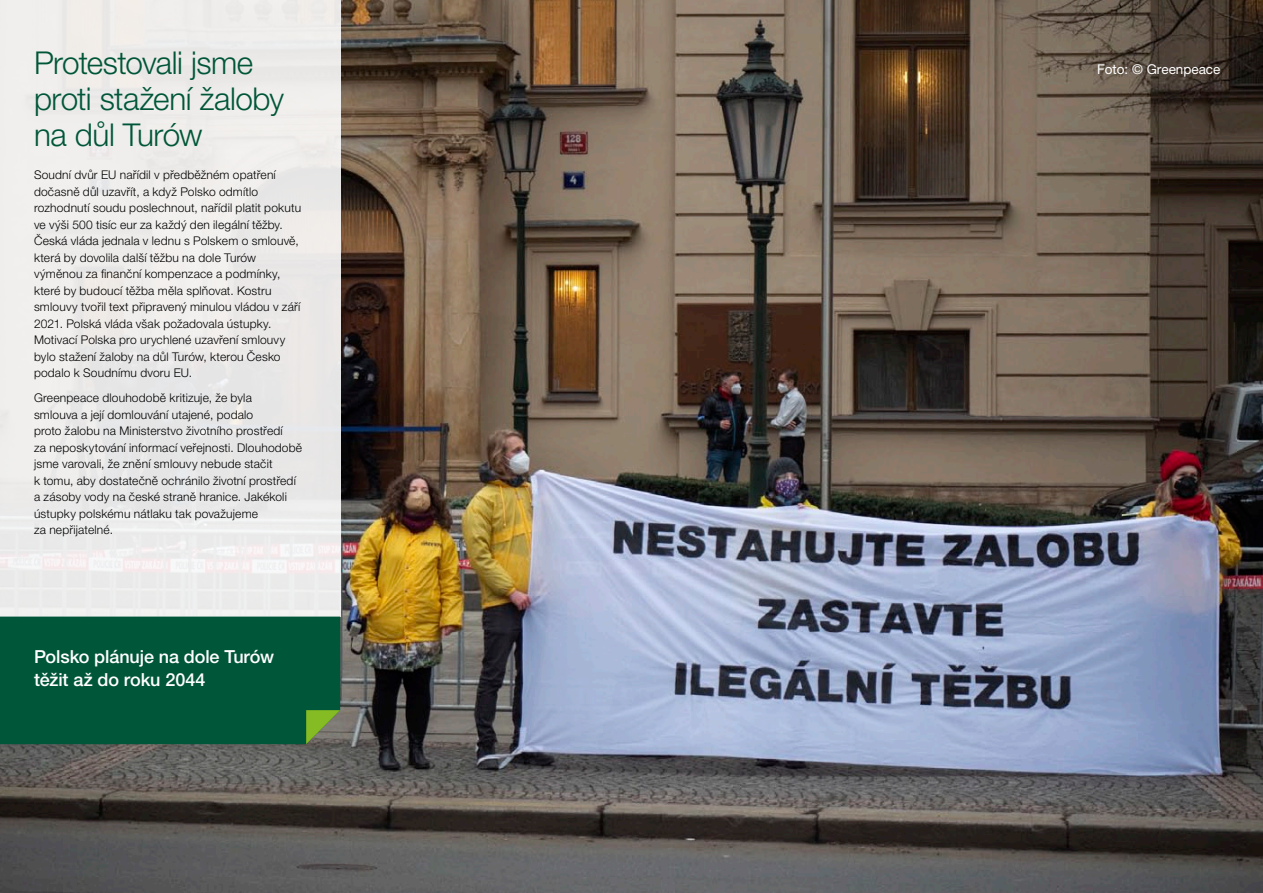
<style>
.page{position:relative;width:1263px;height:893px;background:#fff}
.page>*{position:absolute;margin:0;border:0;box-sizing:border-box;transform-origin:0 0}
.t1{font:300 31.5px/36px "Helvetica Neue LT Pro";letter-spacing:-.02em;color:#005639}
.t2{font:500 18px/22.5px "Helvetica Neue LT Pro";letter-spacing:-.005em;color:#fff}
.t3{font:13.5px "Helvetica Neue LT Pro";color:#fff}
.t4{font:300 12px/16.5px "Helvetica Neue LT Pro";letter-spacing:.015em;color:#000}
</style>
<div class="page">
<img style="left:0;top:0;width:1263px;height:893px">
<div style="left:0;top:0;width:340px;height:617px;background:#edeceb"></div>
<div style="left:0;top:617px;width:340px;height:127px;background:#005639"></div>
<p class="t1" style="left:34px;top:44px;width:252px">Protestovali jsme proti stažení žaloby na důl Turów</p>
<p class="t4" style="left:34px;top:166px;width:269px">Soudní dvůr EU nařídil v předběžném opatření dočasně důl uzavřít, a když Polsko odmítlo rozhodnutí soudu poslechnout, nařídil platit pokutu ve výši 500 tisíc eur za každý den ilegální těžby.<br>Česká vláda jednala v lednu s Polskem o smlouvě, která by dovolila další těžbu na dole Turów výměnou za finanční kompenzace a podmínky, které by budoucí těžba měla splňovat. Kostru smlouvy tvořil text připravený minulou vládou v září 2021. Polská vláda však požadovala ústupky.<br>Motivací Polska pro urychlené uzavření smlouvy bylo stažení žaloby na důl Turów, kterou Česko podalo k Soudnímu dvoru EU.</p>
<p class="t4" style="left:34px;top:389px;width:270px">Greenpeace dlouhodobě kritizuje, že byla<br>smlouva a její domlouvání utajené, podalo<br>proto žalobu na Ministerstvo životního prostředí<br>za neposkytování informací veřejnosti. Dlouhodobě jsme varovali, že znění smlouvy nebude stačit<br>k tomu, aby dostatečně ochránilo životní prostředí a zásoby vody na české straně hranice. Jakékoli ústupky polskému nátlaku tak považujeme<br>za nepřijatelné.</p>
<p class="t2" style="left:34px;top:646px;width:242px">Polsko plánuje na dole Turów těžit až do roku 2044</p>
<p class="t3" style="left:1097px;top:62px;width:125px">Foto: © Greenpeace</p>
</div>
